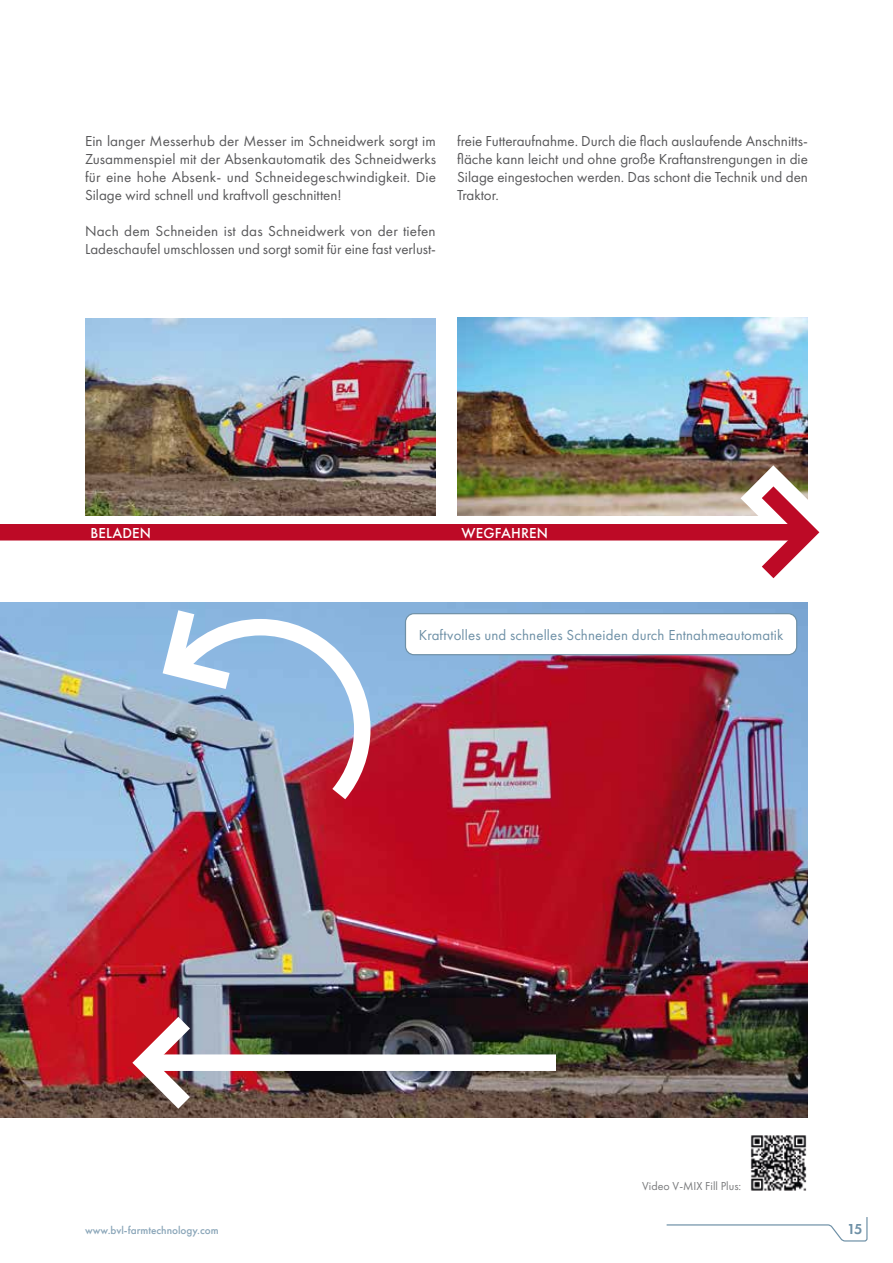
<style>
.page{position:relative;width:893px;height:1263px;background:#fff}
.page>*{position:absolute;margin:0;border:0;box-sizing:border-box;transform-origin:0 0}
.t1{font:15px/18px "Futura PT";color:#58585a;text-align:justify}
.t2{font:15px "Futura PT";letter-spacing:.01em;color:#6e90a6}
.t3{font:500 15px "Futura PT";letter-spacing:.01em;color:#fff}
.t4{font:600 15px "Futura PT";color:#6e90a6}
.t5{font:12px "Futura PT";color:#7b7c7e}
.t6{font:500 11.25px "Futura PT";color:#89a5b8}
</style>
<div class="page">
<img style="left:85px;top:318px;width:351px;height:198px">
<img style="left:457px;top:318px;width:351px;height:198px">
<img style="left:0;top:602px;width:808px;height:516px">
<img style="left:750px;top:1135px;width:57px;height:56px">
<img style="left:691px;top:416px;width:129px;height:222px">
<div style="left:0;top:524px;width:808px;height:16px;background:#bd0a26"></div>
<svg style="left:121px;top:999px;width:86px;height:119px"></svg>
<div style="left:144px;top:1054px;width:412px;height:17px;background:#fff"></div>
<svg style="left:153px;top:602px;width:95px;height:99px"></svg>
<img style="left:159px;top:611px;width:220px;height:206px">
<div style="left:405px;top:614px;width:392px;height:41px;background:#fff;border-radius:9px"></div>
<div style="left:405px;top:613px;width:392px;height:42px;border:1px solid #6e90a6;border-radius:9px"></div>
<svg style="left:666px;top:1217px;width:202px;height:25px"></svg>
<p class="t1" style="left:85px;top:132px;width:353px">Ein langer Messerhub der Messer im Schneidwerk sorgt im Zusammenspiel mit der Absenkautomatik des Schneidwerks für eine hohe Absenk- und Schneidegeschwindigkeit. Die Silage wird schnell und kraftvoll geschnitten!</p>
<p class="t1" style="left:85px;top:222px;width:352px">Nach dem Schneiden ist das Schneidwerk von der tiefen<br>Ladeschaufel umschlossen und sorgt somit für eine fast verlust-</p>
<p class="t1" style="left:457px;top:132px;width:352px">freie Futteraufnahme. Durch die flach auslaufende Anschnitts&shy;fläche kann leicht und ohne große Kraftanstrengungen in die Silage eingestochen werden. Das schont die Technik und den Traktor.</p>
<p class="t3" style="left:91px;top:524px;width:62px">BELADEN</p>
<p class="t3" style="left:461px;top:524px;width:88px">WEGFAHREN</p>
<p class="t2" style="left:419px;top:626px;width:366px">Kraftvolles und schnelles Schneiden durch Entnahmeautomatik</p>
<p class="t5" style="left:642px;top:1179px;width:101px">Video V-MIX Fill Plus:</p>
<p class="t6" style="left:85px;top:1223px;width:135px">www.bvl-farmtechnology.com</p>
<p class="t4" style="left:847px;top:1219px;width:17px">15</p>
</div>
